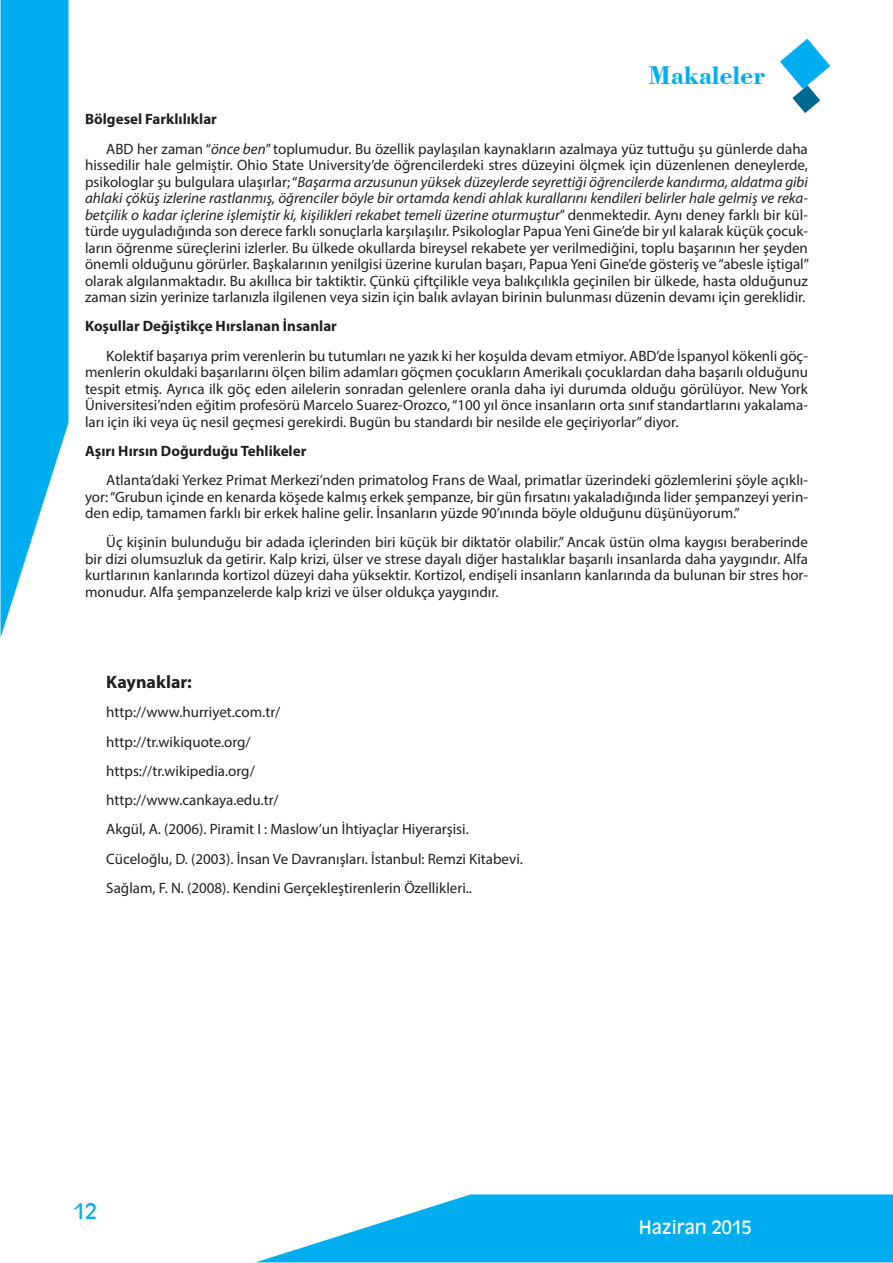
<style>
.page{position:relative;width:893px;height:1263px;background:#fff}
.page>*{position:absolute;margin:0;border:0;box-sizing:border-box;transform-origin:0 0}
.t1{font:700 27px "Bodoni BT";color:#00aeef}
.t2{font:21px "Antique Olive";color:#00aeef}
.t3{font:18px "Antique Olive";color:#fff}
.t4{font:700 18px "Myriad Pro";color:#231f20}
.t5{font:15px/16.5px "Myriad Pro";color:#231f20;text-align:justify}
.t6{font:700 15px "Myriad Pro";color:#231f20}
.s1{font-style:italic}
</style>
<div class="page">
<svg style="left:1px;top:0;width:68px;height:636px"></svg>
<svg style="left:257px;top:1194px;width:636px;height:68px"></svg>
<svg style="left:780px;top:39px;width:50px;height:74px"></svg>
<h1 class="t1" style="left:649px;top:59px;width:118px">Makaleler</h1>
<p class="t6" style="left:85px;top:110px;width:133px">Bölgesel Farklılıklar</p>
<p class="t5" style="left:85px;top:140px;width:726px;text-indent:21px">ABD her zaman “<span class="s1">önce ben</span>” toplumudur. Bu özellik paylaşılan kaynakların azalmaya yüz tuttuğu şu günlerde daha hissedilir hale gelmiştir. Ohio State University’de öğrencilerdeki stres düzeyini ölçmek için düzenlenen deneylerde, psikologlar şu bulgulara ulaşırlar; “<span class="s1">Başarma arzusunun yüksek düzeylerde seyrettiği öğrencilerde kandırma, aldatma gibi ahlaki çöküş izlerine rastlanmış, öğrenciler böyle bir ortamda kendi ahlak kurallarını kendileri belirler hale gelmiş ve reka&shy;betçilik o kadar içlerine işlemiştir ki, kişilikleri rekabet temeli üzerine oturmuştur</span>” denmektedir. Aynı deney farklı bir kül&shy;türde uyguladığında son derece farklı sonuçlarla karşılaşılır. Psikologlar Papua Yeni Gine’de bir yıl kalarak küçük çocuk&shy;ların öğrenme süreçlerini izlerler. Bu ülkede okullarda bireysel rekabete yer verilmediğini, toplu başarının her şeyden önemli olduğunu görürler. Başkalarının yenilgisi üzerine kurulan başarı, Papua Yeni Gine’de gösteriş ve “abesle iştigal” olarak algılanmaktadır. Bu akıllıca bir taktiktir. Çünkü çiftçilikle veya balıkçılıkla geçinilen bir ülkede, hasta olduğunuz zaman sizin yerinize tarlanızla ilgilenen veya sizin için balık avlayan birinin bulunması düzenin devamı için gereklidir.</p>
<p class="t6" style="left:85px;top:317px;width:253px">Koşullar Değiştikçe Hırslanan İnsanlar</p>
<p class="t5" style="left:85px;top:347px;width:724px;text-indent:21px">Kolektif başarıya prim verenlerin bu tutumları ne yazık ki her koşulda devam etmiyor. ABD’de İspanyol kökenli göç&shy;menlerin okuldaki başarılarını ölçen bilim adamları göçmen çocukların Amerikalı çocuklardan daha başarılı olduğunu tespit etmiş. Ayrıca ilk göç eden ailelerin sonradan gelenlere oranla daha iyi durumda olduğu görülüyor. New York Üniversitesi’nden eğitim profesörü Marcelo Suarez-Orozco, “100 yıl önce insanların orta sınıf standartlarını yakalama&shy;ları için iki veya üç nesil geçmesi gerekirdi. Bugün bu standardı bir nesilde ele geçiriyorlar” diyor.</p>
<p class="t6" style="left:85px;top:441px;width:223px">Aşırı Hırsın Doğurduğu Tehlikeler</p>
<p class="t5" style="left:85px;top:472px;width:724px;text-indent:21px">Atlanta’daki Yerkez Primat Merkezi’nden primatolog Frans de Waal, primatlar üzerindeki gözlemlerini şöyle açıklı&shy;yor: “Grubun içinde en kenarda köşede kalmış erkek şempanze, bir gün fırsatını yakaladığında lider şempanzeyi yerin&shy;den edip, tamamen farklı bir erkek haline gelir. İnsanların yüzde 90’ınında böyle olduğunu düşünüyorum.”</p>
<p class="t5" style="left:85px;top:534px;width:724px;text-indent:21px">Üç kişinin bulunduğu bir adada içlerinden biri küçük bir diktatör olabilir.” Ancak üstün olma kaygısı beraberinde bir dizi olumsuzluk da getirir. Kalp krizi, ülser ve strese dayalı diğer hastalıklar başarılı insanlarda daha yaygındır. Alfa kurtlarının kanlarında kortizol düzeyi daha yüksektir. Kortizol, endişeli insanların kanlarında da bulunan bir stres hor&shy;monudur. Alfa şempanzelerde kalp krizi ve ülser oldukça yaygındır.</p>
<p class="t4" style="left:106px;top:670px;width:87px">Kaynaklar:</p>
<p class="t5" style="left:106px;top:704px;width:176px">http://www.hurriyet.com.tr/</p>
<p class="t5" style="left:106px;top:733px;width:146px">http://tr.wikiquote.org/</p>
<p class="t5" style="left:106px;top:762px;width:150px">https://tr.wikipedia.org/</p>
<p class="t5" style="left:106px;top:791px;width:174px">http://www.cankaya.edu.tr/</p>
<p class="t5" style="left:106px;top:821px;width:364px">Akgül, A. (2006). Piramit I : Maslow’un İhtiyaçlar Hiyerarşisi.</p>
<p class="t5" style="left:106px;top:850px;width:418px">Cüceloğlu, D. (2003). İnsan Ve Davranışları. İstanbul: Remzi Kitabevi.</p>
<p class="t5" style="left:106px;top:879px;width:367px">Sağlam, F. N. (2008). Kendini Gerçekleştirenlerin Özellikleri..</p>
<h2 class="t2" style="left:73px;top:1198px;width:25px">12</h2>
<p class="t3" style="left:639px;top:1217px;width:115px">HAZIRAN 2015</p>
</div>
